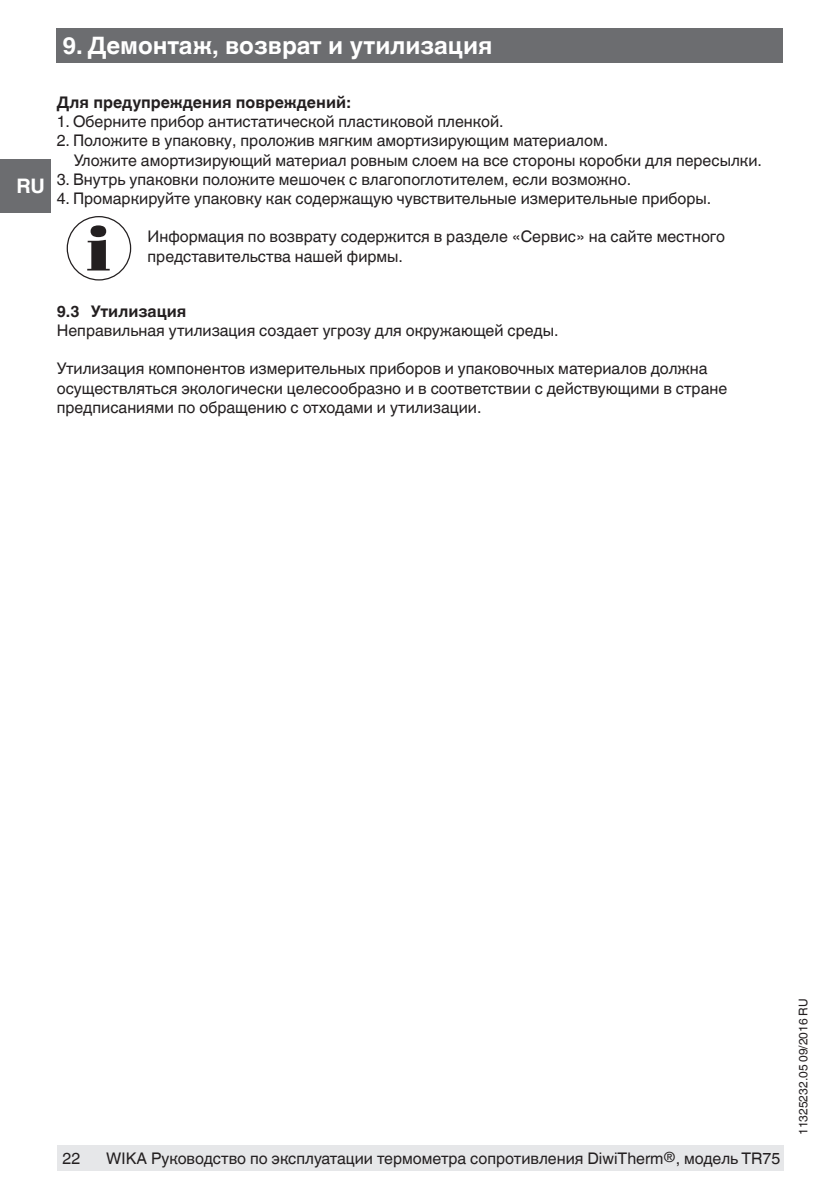
<style>
.page{position:relative;width:840px;height:1191px;background:#fff}
.page>*{position:absolute;margin:0;border:0;box-sizing:border-box;transform-origin:0 0}
.OI-Kopf{font:700 24px "Helvetica World";color:#fff}
.t1{font:700 20px "Helvetica World";color:#fff}
.Running_text{font:16px/19.2px "Helvetica World";color:#231f20}
.Running_text-2{font:700 16px "Helvetica World";color:#231f20}
.t2{font:12px "Helvetica World";color:#231f20}
.s1{font-size:14px}
</style>
<div class="page">
<div style="left:57px;top:28px;width:725px;height:34px;background:#6c6d70"></div>
<div style="left:57px;top:1145px;width:726px;height:26px;background:#e6e7e9"></div>
<div style="left:0;top:159px;width:51px;height:54px;background:#6c6d70"></div>
<svg style="left:87px;top:225px;width:23px;height:45px"></svg>
<div style="left:67px;top:216px;width:64px;height:64px;border:1px solid #231f20;border-radius:50%"></div>
<p class="OI-Kopf" style="left:62px;top:32px;width:431px">9. Демонтаж, возврат и утилизация</p>
<p class="t1" style="left:16px;top:174px;width:30px">RU</p>
<p class="Running_text-2" style="left:57px;top:93px;width:295px">Для предупреждения повреждений:</p>
<p class="Running_text" style="left:57px;top:112px;width:448px">1. Оберните прибор антистатической пластиковой пленкой.</p>
<p class="Running_text" style="left:57px;top:131px;width:552px">2. Положите в упаковку, проложив мягким амортизирующим материалом.</p>
<p class="Running_text" style="left:74px;top:150px;width:689px">Уложите амортизирующий материал ровным слоем на все стороны коробки для пересылки.</p>
<p class="Running_text" style="left:57px;top:170px;width:575px">3. Внутрь упаковки положите мешочек с влагопоглотителем, если возможно.</p>
<p class="Running_text" style="left:57px;top:189px;width:655px">4. Промаркируйте упаковку как содержащую чувствительные измерительные приборы.</p>
<p class="Running_text" style="left:147px;top:227px;width:578px">Информация по возврату содержится в разделе «Сервис» на сайте местного представительства нашей фирмы.</p>
<p class="Running_text-2" style="left:57px;top:302px;width:131px">9.3 Утилизация</p>
<p class="Running_text" style="left:57px;top:321px;width:503px">Неправильная утилизация создает угрозу для окружающей среды.</p>
<p class="Running_text" style="left:57px;top:359px;width:671px">Утилизация компонентов измерительных приборов и упаковочных материалов должна осуществляться экологически целесообразно и в соответствии с действующими в стране предписаниями по обращению с отходами и утилизации.</p>
<p class="Running_text" style="left:62px;top:1149px;width:19px">22</p>
<p class="Running_text" style="left:106px;top:1149px;width:675px">WIKA Руководство по эксплуатации термометра сопротивления DiwiTherm<span class="s1">®</span>, модель TR75</p>
<p class="t2" style="left:795px;top:1134px;width:138px;rotate:-90deg">11325232.05 09/2016 RU</p>
</div>
